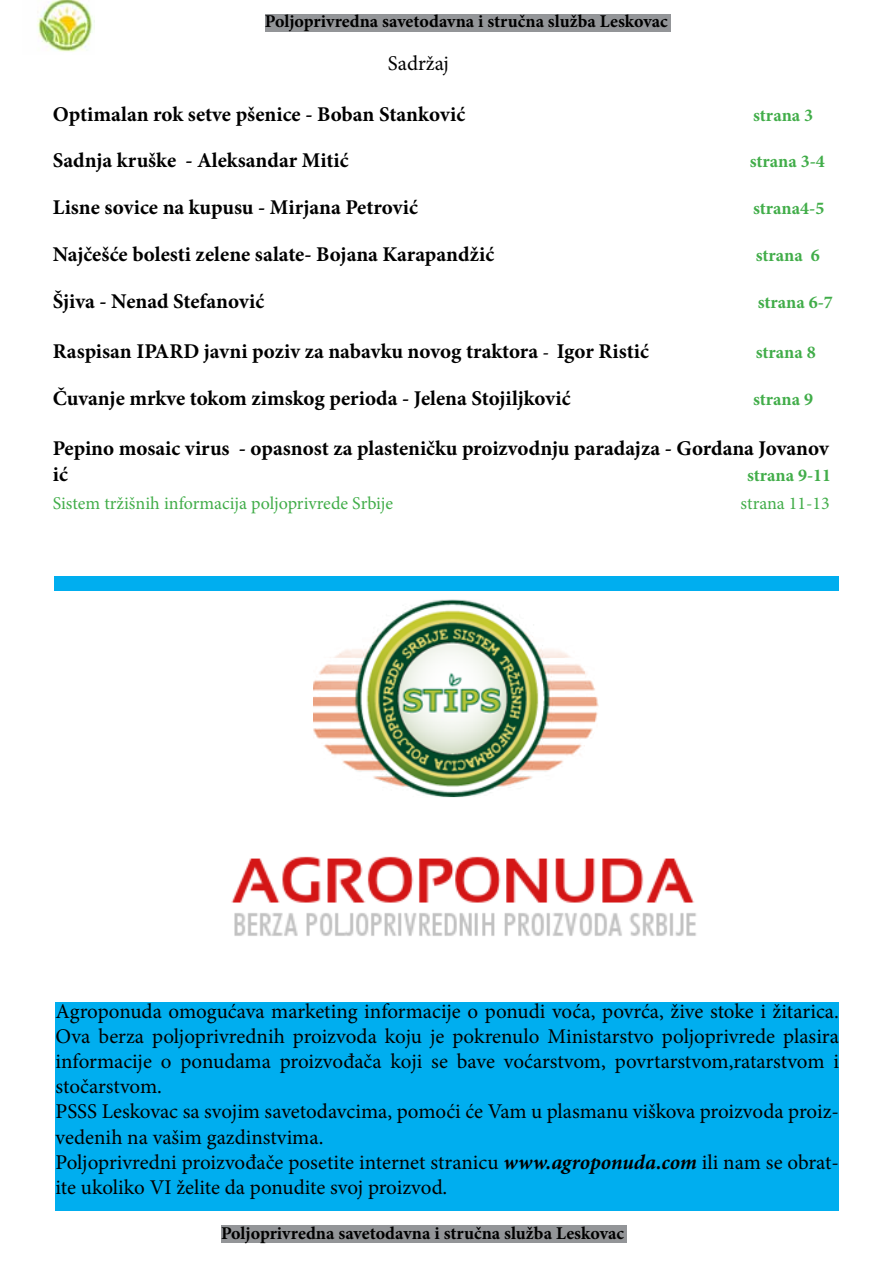
<style>
.page{position:relative;width:893px;height:1263px;background:#fff}
.page>*{position:absolute;margin:0;border:0;box-sizing:border-box;transform-origin:0 0}
.t1{font:21px/25.2px "Minion Pro";color:#000}
.t2{font:700 21px/25.2px "Minion Pro";color:#000}
.t3{font:700 18px "Minion Pro";color:#000}
.t4{font:700 18px "Minion Pro";letter-spacing:-.005em;color:#41ad49}
.t5{font:18px "Minion Pro";color:#41ad49}
.s1{font-size:18px}
.s2{font-weight:700;font-style:italic}
</style>
<div class="page">
<div style="left:56px;top:1002px;width:783px;height:209px;background:#00aeef"></div>
<img style="left:314px;top:599px;width:285px;height:199px">
<img style="left:231px;top:856px;width:465px;height:80px">
<div style="left:54px;top:576px;width:784px;height:15px;background:#00aeef"></div>
<img style="left:37px;top:0;width:58px;height:52px">
<div style="left:221px;top:1226px;width:405px;height:17px;background:#939598"></div>
<div style="left:265px;top:14px;width:405px;height:17px;background:#939598"></div>
<p class="t3" style="left:265px;top:9px;width:404px">Poljoprivredna savetodavna i stručna služba Leskovac</p>
<p class="t1" style="left:388px;top:51px;width:63px">Sadržaj</p>
<p class="t2" style="left:53px;top:101px;width:414px">Optimalan rok setve pšenice - Boban Stanković</p>
<p class="t4" style="left:753px;top:102px;width:62px">strana 3</p>
<p class="t2" style="left:53px;top:148px;width:297px">Sadnja kruške - Aleksandar Mitić</p>
<p class="t4" style="left:750px;top:149px;width:77px">strana 3-4</p>
<p class="t2" style="left:53px;top:195px;width:367px">Lisne sovice na kupusu - Mirjana Petrović</p>
<p class="t4" style="left:753px;top:196px;width:73px">strana4-5</p>
<p class="t2" style="left:53px;top:241px;width:443px">Najčešće bolesti zelene salate- Bojana Karapandžić</p>
<p class="t4" style="left:756px;top:243px;width:65px">strana 6</p>
<p class="t2" style="left:53px;top:288px;width:213px">Šjiva - Nenad Stefanović</p>
<p class="t4" style="left:758px;top:289px;width:77px">strana 6-7</p>
<p class="t2" style="left:53px;top:339px;width:598px">Raspisan IPARD javni poziv za nabavku novog traktora <span class="s1">-</span> Igor Ristić</p>
<p class="t4" style="left:756px;top:340px;width:62px">strana 8</p>
<p class="t2" style="left:53px;top:385px;width:519px">Čuvanje mrkve tokom zimskog perioda - Jelena Stojiljković</p>
<p class="t4" style="left:753px;top:387px;width:62px">strana 9</p>
<p class="t2" style="left:53px;top:436px;width:777px">Pepino mosaic virus - opasnost za plasteničku proizvodnju paradajza - Gordana Jovanov ić</p>
<p class="t4" style="left:747px;top:462px;width:86px">strana 9-11</p>
<p class="t5" style="left:53px;top:491px;width:342px">Sistem tržišnih informacija poljoprivrede Srbije</p>
<p class="t5" style="left:741px;top:491px;width:91px">strana 11-13</p>
<p class="t1" style="left:56px;top:998px;width:785px">Agroponuda omogućava marketing informacije o ponudi voća, povrća, žive stoke i žitarica.<br>Ova berza poljoprivrednih proizvoda koju je pokrenulo Ministarstvo poljoprivrede plasira informacije o ponudama proizvođača koji se bave voćarstvom, povrtarstvom,ratarstvom i stočarstvom.<br>PSSS Leskovac sa svojim savetodavcima, pomoći će Vam u plasmanu viškova proizvoda proiz&shy;vedenih na vašim gazdinstvima.<br>Poljoprivredni proizvođače posetite internet stranicu <span class="s2">www.agroponuda.com</span> ili nam se obrat&shy;ite ukoliko VI želite da ponudite svoj proizvod.</p>
<p class="t3" style="left:221px;top:1220px;width:404px">Poljoprivredna savetodavna i stručna služba Leskovac</p>
</div>
